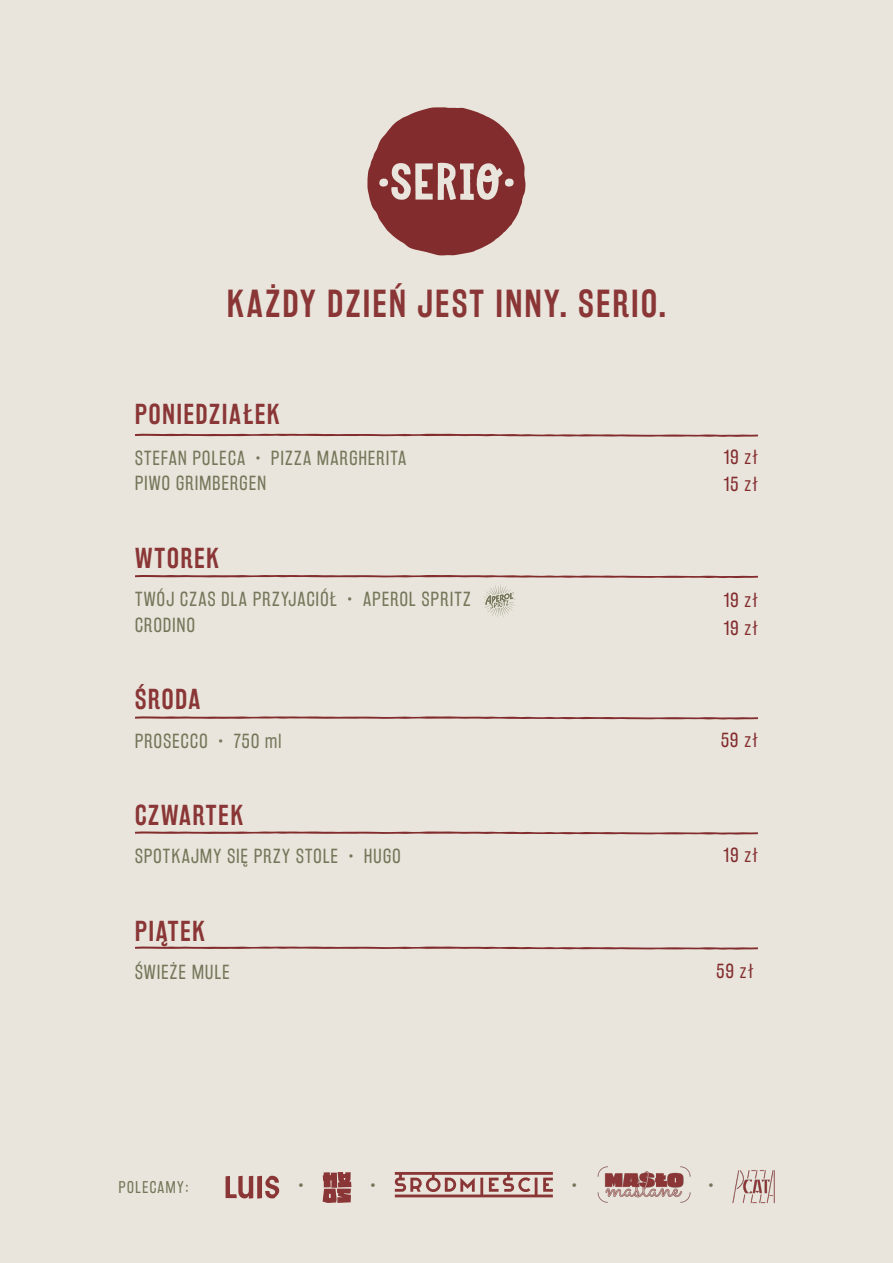
<style>
.page{position:relative;width:893px;height:1263px;background:#e9e5dc}
.page>*{position:absolute;margin:0;border:0;box-sizing:border-box;transform-origin:0 0}
.t1{font:34.5px "Rakesly Rg";letter-spacing:.075em;color:#8a3636}
.t2{font:25.5px "Rakesly Rg";letter-spacing:.075em;color:#8a3636}
.t3{font:20.1px "Rakesly Bk";color:#75765a}
.t4{font:18px/25.5px "Rakesly Bk";letter-spacing:.075em;color:#75765a}
.t5{font:18px "Rakesly Bk";letter-spacing:.075em;color:#832c2e}
.t6{font:15px "Rakesly Bk";letter-spacing:.1em;color:#75765a}
</style>
<div class="page">
<svg style="left:367px;top:107px;width:159px;height:149px"></svg>
<svg style="left:135px;top:946px;width:623px;height:4px"></svg>
<svg style="left:135px;top:831px;width:623px;height:3px;background:#a97270"></svg>
<svg style="left:135px;top:716px;width:623px;height:3px;background:#a9716e"></svg>
<svg style="left:135px;top:434px;width:623px;height:3px"></svg>
<svg style="left:135px;top:575px;width:623px;height:3px;background:#a76d6b"></svg>
<svg style="left:483px;top:585px;width:33px;height:33px"></svg>
<svg style="left:323px;top:1172px;width:28px;height:31px"></svg>
<svg style="left:395px;top:1172px;width:158px;height:25px"></svg>
<svg style="left:226px;top:1176px;width:53px;height:22px"></svg>
<img style="left:597px;top:1166px;width:94px;height:37px">
<img style="left:732px;top:1170px;width:43px;height:34px">
<p class="t1" style="left:227px;top:283px;width:440px">KAŻDY DZIEŃ JEST INNY. SERIO.</p>
<p class="t2" style="left:135px;top:399px;width:146px">PONIEDZIAŁEK</p>
<p class="t4" style="left:135px;top:445px;width:273px">STEFAN POLECA • PIZZA MARGHERITA<br>PIWO GRIMBERGEN</p>
<p class="t2" style="left:135px;top:542px;width:86px">WTOREK</p>
<p class="t4" style="left:135px;top:586px;width:337px">TWÓJ CZAS DLA PRZYJACIÓŁ • APEROL SPRITZ</p>
<p class="t4" style="left:135px;top:612px;width:61px">CRODINO</p>
<p class="t2" style="left:135px;top:684px;width:67px">ŚRODA</p>
<p class="t4" style="left:135px;top:728px;width:148px">PROSECCO • 750 ml</p>
<p class="t2" style="left:135px;top:799px;width:110px">CZWARTEK</p>
<p class="t4" style="left:135px;top:844px;width:267px">SPOTKAJMY SIĘ PRZY STOLE • HUGO</p>
<p class="t2" style="left:135px;top:915px;width:72px">PIĄTEK</p>
<p class="t4" style="left:135px;top:959px;width:96px">ŚWIEŻE MULE</p>
<p class="t5" style="left:724px;top:447px;width:36px">19 zł</p>
<p class="t5" style="left:724px;top:473px;width:36px">15 zł</p>
<p class="t5" style="left:724px;top:589px;width:36px">19 zł</p>
<p class="t5" style="left:724px;top:617px;width:36px">19 zł</p>
<p class="t5" style="left:721px;top:729px;width:38px">59 zł</p>
<p class="t5" style="left:724px;top:844px;width:36px">19 zł</p>
<p class="t5" style="left:716px;top:960px;width:38px">59 zł</p>
<p class="t6" style="left:119px;top:1178px;width:71px">POLECAMY:</p>
<p class="t3" style="left:298px;top:1173px;width:7px">•</p>
<p class="t3" style="left:371px;top:1173px;width:7px">•</p>
<p class="t3" style="left:572px;top:1173px;width:7px">•</p>
<p class="t3" style="left:708px;top:1173px;width:7px">•</p>
</div>
